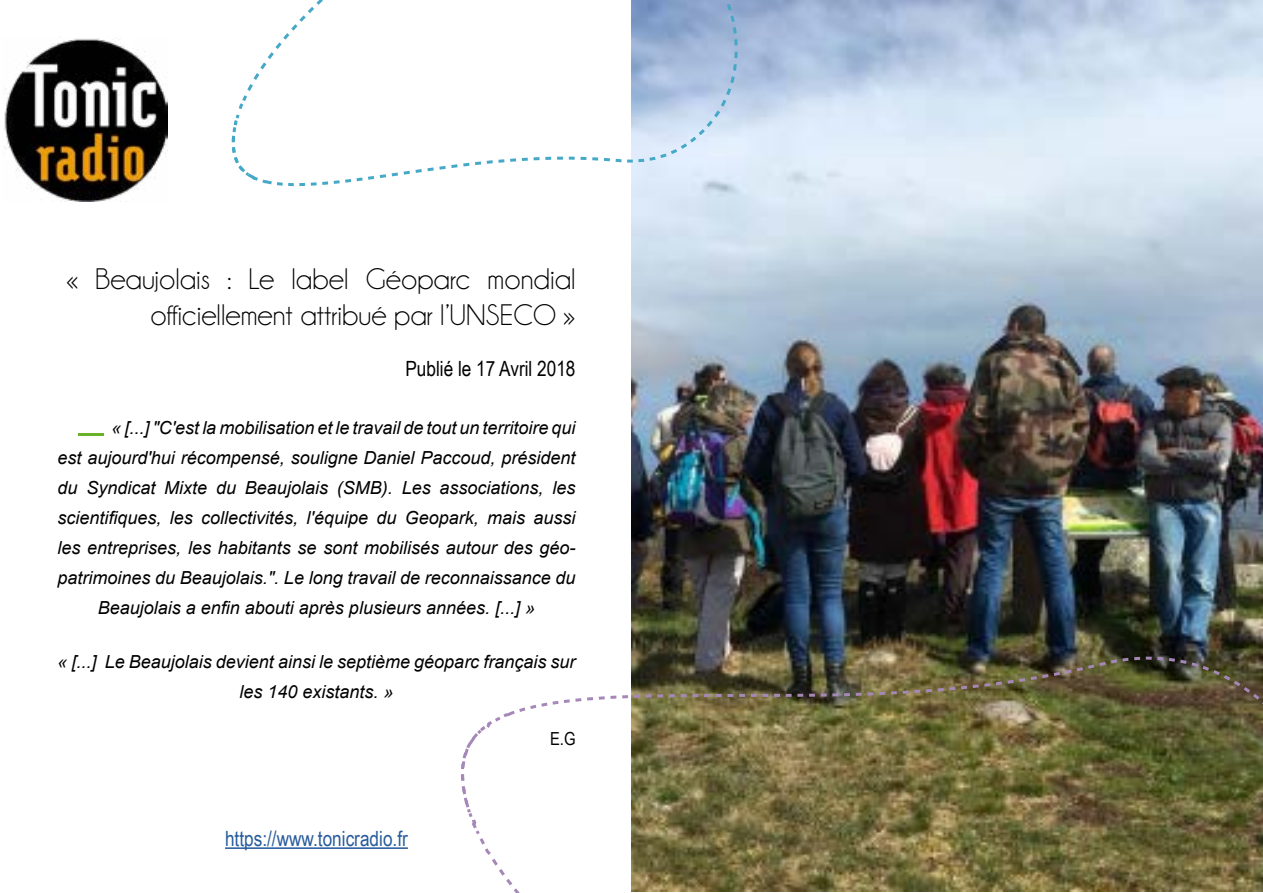
<style>
.page{position:relative;width:1263px;height:893px;background:#fff}
.page>*{position:absolute;margin:0;border:0;box-sizing:border-box;transform-origin:0 0}
.t1{font:30px/36px "Champagne&Limousines";color:#000;text-align:right}
.t2{font:21px "Arial Narrow";color:#275b9b}
.t3{font:21px "Arial Narrow";color:#000}
.t4{font:italic 18px/30px "Arial";color:#000;text-align:center}
.t5{font:18px "Arial Narrow";color:#000}
</style>
<div class="page">
<img style="left:631px;top:0;width:632px;height:660px">
<hr style="left:225px;top:847px;width:183px;height:2px;background:#275b9b">
<svg style="left:236px;top:0;width:503px;height:188px"></svg>
<svg style="left:231px;top:117px;width:27px;height:66px"></svg>
<hr style="left:79px;top:434px;width:25px;height:2px;background:#6ab22e">
<img style="left:4px;top:38px;width:164px;height:164px">
<svg style="left:1108px;top:651px;width:155px;height:9px"></svg>
<svg style="left:485px;top:660px;width:778px;height:233px"></svg>
<svg style="left:460px;top:713px;width:46px;height:135px"></svg>
<h1 class="t1" style="left:66px;top:261px;width:511px">« Beaujolais : Le label Géoparc mondial officiellement attribué par l’UNSECO »</h1>
<p class="t3" style="left:405px;top:353px;width:172px">Publié le 17 Avril 2018</p>
<p class="t4" style="left:111px;top:413px;width:466px">« [...] "C'est la mobilisation et le travail de tout un territoire qui</p>
<p class="t4" style="left:57px;top:443px;width:519px">est aujourd'hui récompensé, souligne Daniel Paccoud, président</p>
<p class="t4" style="left:57px;top:473px;width:519px">du Syndicat Mixte du Beaujolais (SMB). Les associations, les</p>
<p class="t4" style="left:57px;top:503px;width:519px">scientifiques, les collectivités, l'équipe du Geopark, mais aussi</p>
<p class="t4" style="left:57px;top:533px;width:519px">les entreprises, les habitants se sont mobilisés autour des géo-</p>
<p class="t4" style="left:57px;top:563px;width:519px">patrimoines du Beaujolais.". Le long travail de reconnaissance du</p>
<p class="t4" style="left:98px;top:593px;width:439px">Beaujolais a enfin abouti après plusieurs années. [...] »</p>
<p class="t4" style="left:57px;top:647px;width:519px">« [...] Le Beaujolais devient ainsi le septième géoparc français sur les 140 existants. »</p>
<p class="t2" style="left:225px;top:823px;width:184px">https://www.tonicradio.fr</p>
<p class="t5" style="left:550px;top:725px;width:27px">E.G</p>
</div>
